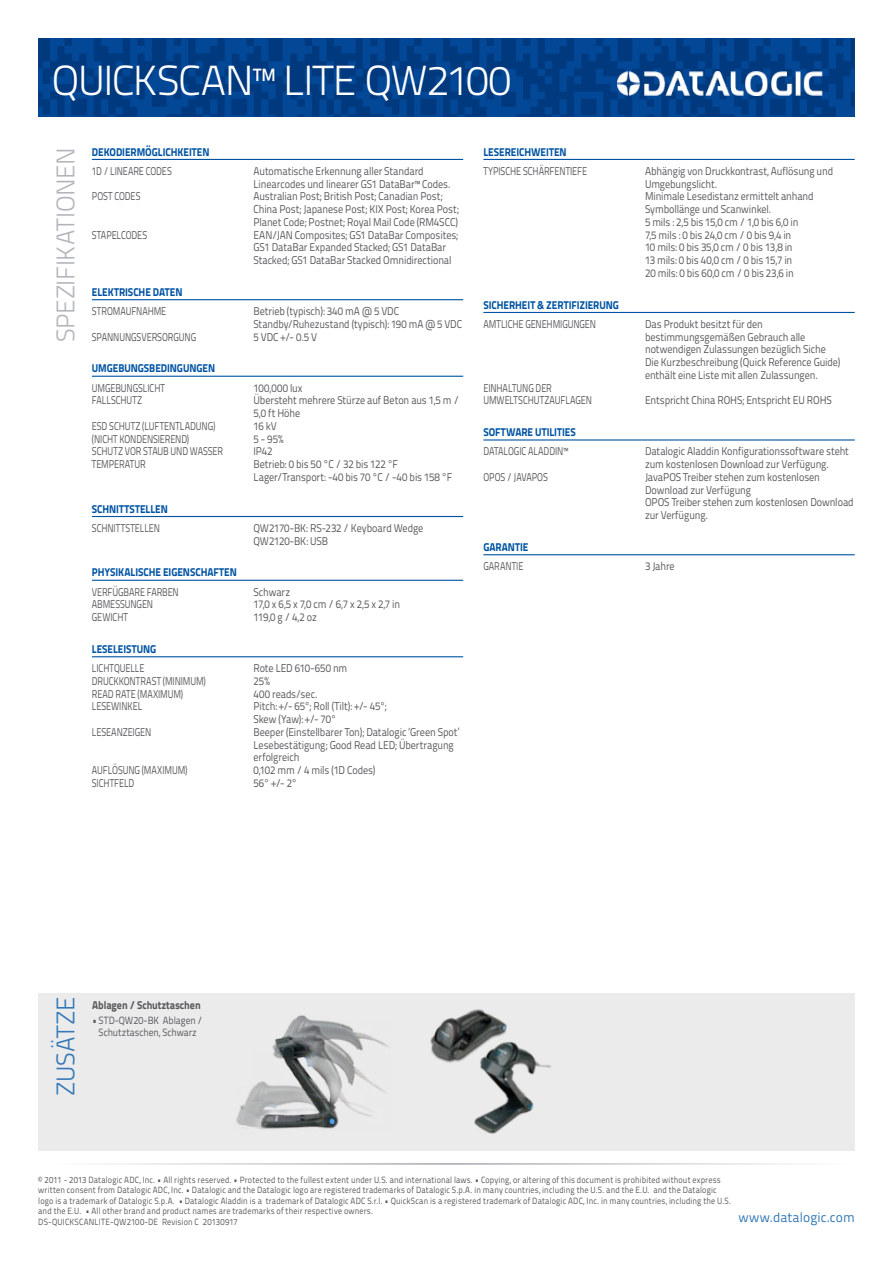
<style>
.page{position:relative;width:893px;height:1263px;background:#fff}
.page>*{position:absolute;margin:0;border:0;box-sizing:border-box;transform-origin:0 0}
.t1{font:300 42px "Titillium Text 22 L";letter-spacing:-.03em;color:#fff}
.t2{font:300 25.5px "Titillium Text 22 L";letter-spacing:-.02em;color:#b1b5bb}
.t3{font:300 25.5px "Titillium Text 22 L";letter-spacing:-.01em;color:#3377b6}
.t4{font:13.5px "Titillium Text 22 L";letter-spacing:.005em;color:#3377b6}
.t5{font:11.25px/12.8px "Titillium Text 22 L";letter-spacing:-.01em;color:#58595b;scale:.9 1}
.t6{font:11.25px "Titillium Text 22 L";letter-spacing:-.01em;color:#58595b;scale:.8 1}
.t7{font:800 11.25px "Titillium Text 22 L";letter-spacing:-.005em;color:#0054a4;scale:.9 1}
.t8{font:800 11.25px "Titillium Text 22 L";color:#58595b;scale:.9 1}
.t9{font:11.25px "Titillium Text 22 L";letter-spacing:.01em;color:#58595b;scale:.9 1}
.t10{font:10.5px/12px "Titillium Text 22 L";letter-spacing:-.005em;color:#58595b;text-align:center;scale:.9 1}
.t11{font:9px/10.5px "Titillium Text 22 L";letter-spacing:.02em;color:#58595b;scale:.9 1}
</style>
<div class="page">
<svg style="left:38px;top:38px;width:817px;height:79px;background:#023f89"></svg>
<hr style="left:45px;top:1163px;width:803px;height:2px;background:#9da3aa">
<img style="left:618px;top:72px;width:204px;height:23px">
<hr style="left:92px;top:159px;width:371px;height:1px;background:#0054a4">
<hr style="left:92px;top:299px;width:371px;height:1px;background:#0054a4">
<hr style="left:92px;top:376px;width:371px;height:1px;background:#0054a4">
<hr style="left:92px;top:516px;width:371px;height:1px;background:#0054a4">
<hr style="left:92px;top:580px;width:371px;height:1px;background:#0054a4">
<hr style="left:92px;top:656px;width:371px;height:1px;background:#0054a4">
<hr style="left:483px;top:159px;width:372px;height:1px;background:#0054a4">
<hr style="left:483px;top:312px;width:372px;height:1px;background:#0054a4">
<hr style="left:483px;top:439px;width:372px;height:2px;background:#0054a4">
<hr style="left:483px;top:554px;width:372px;height:1px;background:#0054a4">
<div style="left:38px;top:993px;width:817px;height:157px;background:#ebebec"></div>
<img style="left:430px;top:1009px;width:121px;height:125px">
<img style="left:236px;top:1015px;width:152px;height:114px">
<h1 class="t1" style="left:52px;top:50px;width:461px">QUICKSCAN™ LITE QW2100</h1>
<h2 class="t2" style="left:47px;top:342px;width:196px;rotate:-90deg">SPEZIFIKATIONEN</h2>
<p class="t7" style="left:92px;top:143px;width:132px">DEKODIERMÖGLICHKEITEN</p>
<p class="t6" style="left:92px;top:162px;width:30px">1D / lineare</p>
<p class="t6" style="left:146px;top:162px;width:13px">Codes</p>
<p class="t5" style="left:253px;top:164px;width:221px">Automatische Erkennung aller Standard<br>Linearcodes und linearer GS1 DataBar™ Codes.</p>
<p class="t6" style="left:92px;top:188px;width:41px">Post Codes</p>
<p class="t5" style="left:253px;top:189px;width:230px">Australian Post; British Post; Canadian Post;<br>China Post; Japanese Post; KIX Post; Korea Post;<br>Planet Code; Postnet; Royal Mail Code (RM4SCC)</p>
<p class="t6" style="left:92px;top:226px;width:13px">Stapelcodes</p>
<p class="t5" style="left:253px;top:228px;width:229px">EAN/JAN Composites; GS1 DataBar Composites;<br>GS1 DataBar Expanded Stacked; GS1 DataBar<br>Stacked; GS1 DataBar Stacked Omnidirectional</p>
<p class="t7" style="left:92px;top:283px;width:102px">ELEKTRISCHE DATEN</p>
<p class="t6" style="left:92px;top:303px;width:15px">Stromaufnahme</p>
<p class="t5" style="left:253px;top:304px;width:233px">Betrieb (typisch): 340 mA @ 5 VDC<br>Standby/Ruhezustand (typisch): 190 mA @ 5 VDC</p>
<p class="t6" style="left:92px;top:328px;width:14px">Spannungsversorgung</p>
<p class="t5" style="left:253px;top:330px;width:72px">5 VDC +/- 0.5 V</p>
<p class="t7" style="left:92px;top:360px;width:138px">UMGEBUNGSBEDINGUNGEN</p>
<p class="t6" style="left:92px;top:379px;width:15px">Umgebungslicht</p>
<p class="t9" style="left:253px;top:379px;width:56px">100,000 lux</p>
<p class="t6" style="left:92px;top:392px;width:13px">Fallschutz</p>
<p class="t5" style="left:253px;top:393px;width:230px">Übersteht mehrere Stürze auf Beton aus 1,5 m /<br>5,0 ft Höhe</p>
<p class="t6" style="left:92px;top:417px;width:36px">ESD Schutz</p>
<p class="t6" style="left:142px;top:417px;width:16px">(Luftentladung</p>
<p class="t6" style="left:213px;top:417px;width:4px">)</p>
<p class="t5" style="left:253px;top:419px;width:27px">16 kV</p>
<p class="t6" style="left:92px;top:430px;width:10px">(nicht</p>
<p class="t6" style="left:119px;top:430px;width:8px">kondensierend</p>
<p class="t6" style="left:187px;top:430px;width:4px">)</p>
<p class="t5" style="left:253px;top:432px;width:35px">5 - 95%</p>
<p class="t6" style="left:92px;top:443px;width:14px">Schutz</p>
<p class="t6" style="left:125px;top:443px;width:37px">vor Staub</p>
<p class="t6" style="left:171px;top:443px;width:41px">und Wasser</p>
<p class="t5" style="left:253px;top:444px;width:23px">IP42</p>
<p class="t6" style="left:92px;top:456px;width:13px">Temperatur</p>
<p class="t5" style="left:253px;top:457px;width:222px">Betrieb: 0 bis 50 °C / 32 bis 122 °F<br>Lager/Transport: -40 bis 70 °C / -40 bis 158 °F</p>
<p class="t7" style="left:92px;top:500px;width:86px">SCHNITTSTELLEN</p>
<p class="t6" style="left:92px;top:519px;width:14px">Schnittstellen</p>
<p class="t5" style="left:253px;top:521px;width:190px">QW2170-BK: RS-232 / Keyboard Wedge<br>QW2120-BK: USB</p>
<p class="t7" style="left:92px;top:564px;width:162px">PHYSIKALISCHE EIGENSCHAFTEN</p>
<p class="t6" style="left:92px;top:583px;width:15px">Verfügbare</p>
<p class="t6" style="left:147px;top:583px;width:13px">Farben</p>
<p class="t5" style="left:253px;top:585px;width:42px">Schwarz</p>
<p class="t6" style="left:92px;top:596px;width:14px">Abmessungen</p>
<p class="t5" style="left:253px;top:597px;width:165px">17,0 x 6,5 x 7,0 cm / 6,7 x 2,5 x 2,7 in</p>
<p class="t6" style="left:92px;top:609px;width:14px">Gewicht</p>
<p class="t5" style="left:253px;top:610px;width:72px">119,0 g / 4,2 oz</p>
<p class="t7" style="left:92px;top:640px;width:73px">LESELEISTUNG</p>
<p class="t6" style="left:92px;top:660px;width:13px">Lichtquelle</p>
<p class="t5" style="left:253px;top:661px;width:106px">Rote LED 610-650 nm</p>
<p class="t6" style="left:92px;top:673px;width:15px">Druckkontrast</p>
<p class="t6" style="left:163px;top:673px;width:20px">(Minimum</p>
<p class="t6" style="left:204px;top:673px;width:4px">)</p>
<p class="t5" style="left:253px;top:674px;width:20px">25%</p>
<p class="t6" style="left:92px;top:685px;width:78px">Read Rate (Maximum</p>
<p class="t6" style="left:181px;top:685px;width:4px">)</p>
<p class="t5" style="left:253px;top:687px;width:73px">400 reads/sec.</p>
<p class="t6" style="left:92px;top:698px;width:13px">Lesewinkel</p>
<p class="t5" style="left:253px;top:699px;width:150px">Pitch: +/- 65°; Roll (Tilt): +/- 45°;<br>Skew (Yaw): +/- 70°</p>
<p class="t6" style="left:92px;top:724px;width:13px">Leseanzeigen</p>
<p class="t5" style="left:253px;top:725px;width:230px">Beeper (Einstellbarer Ton); Datalogic ‘Green Spot’<br>Lesebestätigung; Good Read LED; Übertragung erfolgreich</p>
<p class="t6" style="left:92px;top:762px;width:41px">Auflösung</p>
<p class="t6" style="left:142px;top:762px;width:20px">(Maximum</p>
<p class="t6" style="left:185px;top:762px;width:4px">)</p>
<p class="t5" style="left:253px;top:763px;width:137px">0,102 mm / 4 mils (1D Codes)</p>
<p class="t6" style="left:92px;top:775px;width:12px">Sichtfeld</p>
<p class="t5" style="left:253px;top:776px;width:50px">56° +/- 2°</p>
<p class="t7" style="left:483px;top:143px;width:94px">LESEREICHWEITEN</p>
<p class="t6" style="left:483px;top:162px;width:13px">Typische</p>
<p class="t6" style="left:523px;top:162px;width:33px">Schärfentiefe</p>
<p class="t5" style="left:645px;top:164px;width:211px">Abhängig von Druckkontrast, Auflösung und Umgebungslicht.<br>Minimale Lesedistanz ermittelt anhand Symbollänge und Scanwinkel.<br>5 mils : 2,5 bis 15,0 cm / 1,0 bis 6,0 in<br>7,5 mils : 0 bis 24,0 cm / 0 bis 9,4 in<br>10 mils: 0 bis 35,0 cm / 0 bis 13,8 in<br>13 mils: 0 bis 40,0 cm / 0 bis 15,7 in<br>20 mils: 0 bis 60,0 cm / 0 bis 23,6 in</p>
<p class="t7" style="left:483px;top:296px;width:152px">SICHERHEIT &amp; ZERTIFIZIERUNG</p>
<p class="t6" style="left:483px;top:315px;width:14px">Amtliche</p>
<p class="t6" style="left:525px;top:315px;width:14px">Genehmigungen</p>
<p class="t5" style="left:645px;top:317px;width:219px">Das Produkt besitzt für den bestimmungsgemäßen Gebrauch alle notwendigen Zulassungen bezüglich Siche Die Kurzbeschreibung (Quick Reference Guide) enthält eine Liste mit allen Zulassungen.</p>
<p class="t6" style="left:483px;top:379px;width:14px">Einhaltung</p>
<p class="t6" style="left:536px;top:379px;width:8px">der</p>
<p class="t6" style="left:483px;top:392px;width:15px">Umweltschutzauflagen</p>
<p class="t5" style="left:645px;top:393px;width:209px">Entspricht China ROHS; Entspricht EU ROHS</p>
<p class="t7" style="left:483px;top:423px;width:104px">SOFTWARE UTILITIES</p>
<p class="t6" style="left:483px;top:443px;width:14px">Datalogic</p>
<p class="t6" style="left:528px;top:443px;width:14px">Aladdin</p>
<p class="t6" style="left:563px;top:443px;width:7px">™</p>
<p class="t5" style="left:645px;top:444px;width:228px">Datalogic Aladdin Konfigurationssoftware steht zum kostenlosen Download zur Verfügung.</p>
<p class="t6" style="left:483px;top:468px;width:8px">opos</p>
<p class="t6" style="left:507px;top:468px;width:52px">/ javaPOS</p>
<p class="t5" style="left:645px;top:470px;width:233px">JavaPOS Treiber stehen zum kostenlosen<br>Download zur Verfügung<br>OPOS Treiber stehen zum kostenlosen Download zur Verfügung.</p>
<p class="t7" style="left:483px;top:538px;width:51px">GARANTIE</p>
<p class="t6" style="left:483px;top:558px;width:14px">Garantie</p>
<p class="t5" style="left:645px;top:559px;width:35px">3 Jahre</p>
<h2 class="t3" style="left:47px;top:1096px;width:101px;rotate:-90deg">ZUSÄTZE</h2>
<p class="t8" style="left:92px;top:996px;width:122px">ABLAGEN / SCHUTZTASCHEN</p>
<p class="t10" style="left:92px;top:1014px;width:124px">• STD-QW20-BK Ablagen /<br>Schutztaschen, Schwarz</p>
<p class="t11" style="left:38px;top:1174px;width:771px">© 2011 - 2013 Datalogic ADC, Inc. • All rights reserved. • Protected to the fullest extent under U.S. and international laws. • Copying, or altering of this document is prohibited without express written consent from Datalogic ADC, Inc. • Datalogic and the Datalogic logo are registered trademarks of Datalogic S.p.A. in many countries, including the U.S. and the E.U. and the Datalogic logo is a trademark of Datalogic S.p.A. • Datalogic Aladdin is a trademark of Datalogic ADC S.r.l. • QuickScan is a registered trademark of Datalogic ADC, Inc. in many countries, including the U.S. and the E.U. • All other brand and product names are trademarks of their respective owners.<br>DS-QUICKSCANLITE-QW2100-DE Revision C 20130917</p>
<p class="t4" style="left:738px;top:1207px;width:118px">www.datalogic.com</p>
</div>
